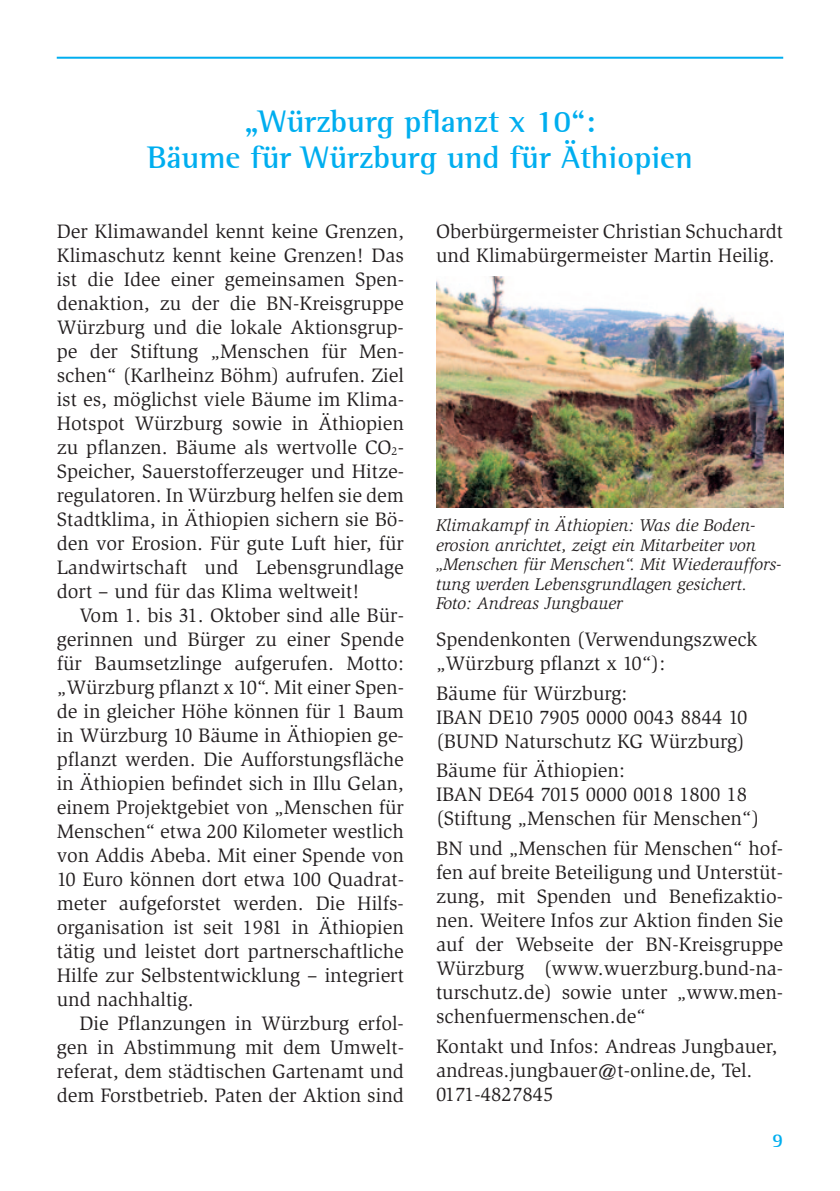
<style>
.page{position:relative;width:840px;height:1191px;background:#fff}
.page>*{position:absolute;margin:0;border:0;box-sizing:border-box;transform-origin:0 0}
.t1{font:700 32px/36px "Rotis Semi Serif";color:#00aeef;text-align:center}
.t2{font:20px/24px "Slimbach LT";color:#231f20}
.t3{font:700 20px "Rotis Semi Serif";color:#00aeef}
.t4{font:italic 17.4px/19.6px "Slimbach LT";color:#231f20}
.s1{font-size:11.6px}
</style>
<div class="page">
<hr style="left:57px;top:57px;width:725px;height:2px;background:#00aeef">
<img style="left:436px;top:276px;width:346px;height:232px">
<h1 class="t1" style="left:147px;top:103px;width:547px">„Würzburg pflanzt x 10“:<br>Bäume für Würzburg und für Äthiopien</h1>
<p class="t2" style="left:57px;top:219px;width:348px;text-align:justify">Der Klimawandel kennt keine Grenzen, Klimaschutz kennt keine Grenzen! Das ist die Idee einer gemeinsamen Spen&shy;denaktion, zu der die BN-Kreisgruppe Würzburg und die lokale Aktionsgrup&shy;pe der Stiftung „Menschen für Men&shy;schen“ (Karlheinz Böhm) aufrufen. Ziel ist es, möglichst viele Bäume im Klima-Hotspot Würzburg sowie in Äthiopien zu pflanzen. Bäume als wertvolle CO<span class="s1">2</span>- Speicher, Sauerstofferzeuger und Hitze&shy;regulatoren. In Würzburg helfen sie dem Stadtklima, in Äthiopien sichern sie Bö&shy;den vor Erosion. Für gute Luft hier, für Landwirtschaft und Lebensgrundlage dort – und für das Klima weltweit!</p>
<p class="t2" style="left:57px;top:603px;width:348px;text-align:justify;text-indent:23px">Vom 1. bis 31. Oktober sind alle Bür&shy;gerinnen und Bürger zu einer Spende für Baumsetzlinge aufgerufen. Motto: „Würzburg pflanzt x 10“. Mit einer Spen&shy;de in gleicher Höhe können für 1 Baum in Würzburg 10 Bäume in Äthiopien ge&shy;pflanzt werden. Die Aufforstungsfläche in Äthiopien befindet sich in Illu Gelan, einem Projektgebiet von „Menschen für Menschen“ etwa 200 Kilometer westlich von Addis Abeba. Mit einer Spende von 10 Euro können dort etwa 100 Quadrat&shy;meter aufgeforstet werden. Die Hilfs&shy;organisation ist seit 1981 in Äthiopien tätig und leistet dort partnerschaftliche Hilfe zur Selbstentwicklung – integriert und nachhaltig.</p>
<p class="t2" style="left:57px;top:1011px;width:348px;text-align:justify;text-indent:23px">Die Pflanzungen in Würzburg erfol&shy;gen in Abstimmung mit dem Umwelt&shy;referat, dem städtischen Gartenamt und dem Forstbetrieb. Paten der Aktion sind</p>
<p class="t2" style="left:436px;top:219px;width:348px">Oberbürgermeister Christian Schuchardt und Klimabürgermeister Martin Heilig.</p>
<p class="t4" style="left:436px;top:515px;width:346px">Klimakampf in Äthiopien: Was die Boden&shy;erosion anrichtet, zeigt ein Mitarbeiter von „Menschen für Menschen“. Mit Wiederauffors&shy;tung werden Lebensgrundlagen gesichert.<br>Foto: Andreas Jungbauer</p>
<p class="t2" style="left:436px;top:627px;width:322px">Spendenkonten (Verwendungszweck „Würzburg pflanzt x 10“):</p>
<p class="t2" style="left:436px;top:681px;width:313px">Bäume für Würzburg:<br>IBAN DE10 7905 0000 0043 8844 10 (Bund</p>
<p class="t2" style="left:436px;top:726px;width:310px;line-height:29.6px;text-indent:68px">Naturschutz KG Würzburg)<br>Bäume für Äthiopien:</p>
<p class="t2" style="left:436px;top:783px;width:325px">IBAN DE64 7015 0000 0018 1800 18 (Stiftung „Menschen für Menschen“)</p>
<p class="t2" style="left:436px;top:836px;width:348px;text-align:justify">BN und „Menschen für Menschen“ hof&shy;fen auf breite Beteiligung und Unterstüt&shy;zung, mit Spenden und Benefizaktio&shy;nen. Weitere Infos zur Aktion finden Sie auf der Webseite der BN-Kreisgruppe Würzburg (www.wuerzburg.bund-na&shy;turschutz.de) sowie unter „www.men&shy;schenfuermenschen.de“</p>
<p class="t2" style="left:436px;top:1034px;width:342px">Kontakt und Infos: Andreas Jungbauer, andreas.jungbauer@t-online.de, Tel.<br>0171-4827845</p>
<p class="t3" style="left:771px;top:1128px;width:13px">9</p>
</div>
